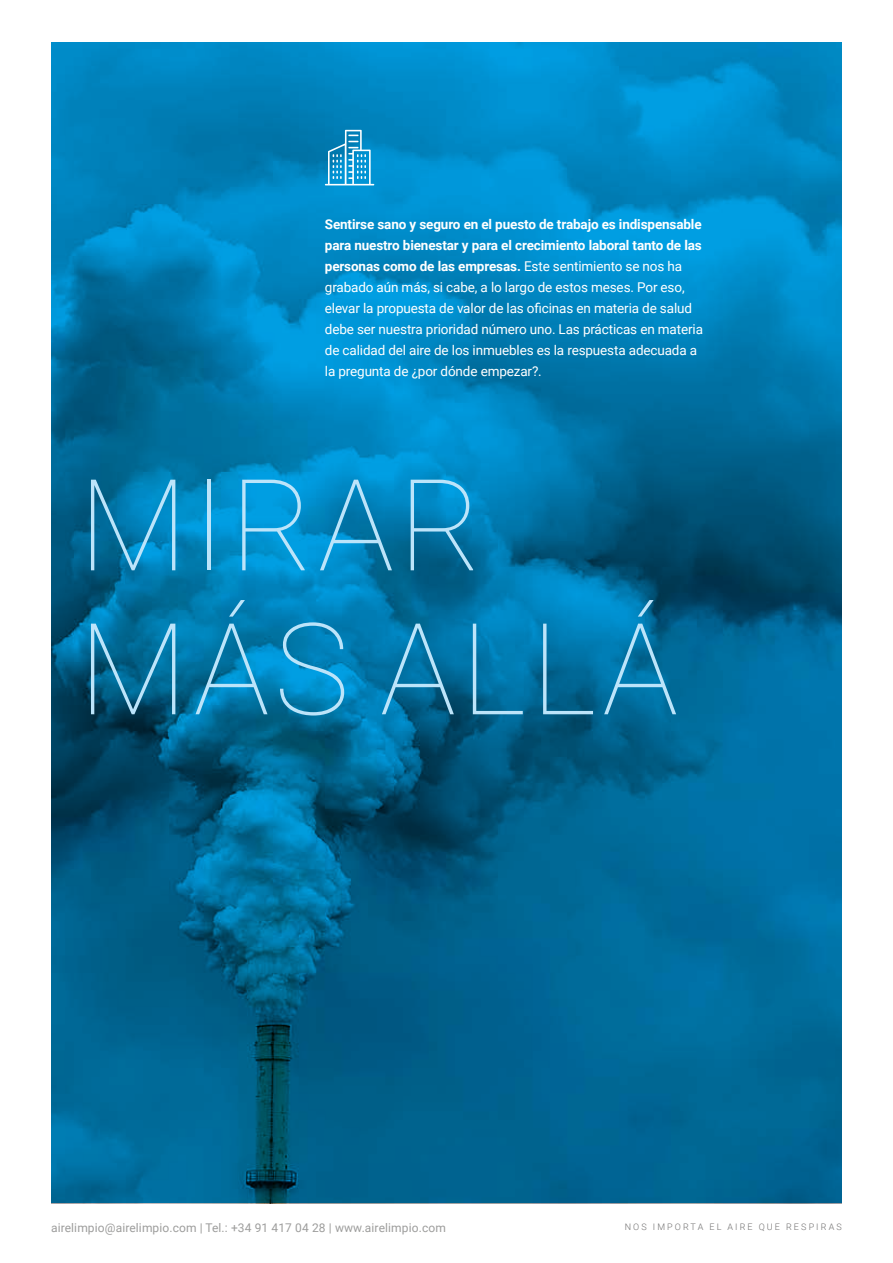
<style>
.page{position:relative;width:893px;height:1263px;background:#fff}
.page>*{position:absolute;margin:0;border:0;box-sizing:border-box;transform-origin:0 0}
.t1{font:100 127.5px/144px "Roboto";letter-spacing:.035em;color:#bce4fa}
.t2{font:13.5px/21px "Roboto";letter-spacing:-.01em;color:#fff}
.t3{font:12px "Roboto";letter-spacing:.01em;color:#9d9d9c}
.t4{font:300 9px "Roboto";letter-spacing:.235em;color:#706f6f}
.s1{font-weight:700}
</style>
<div class="page">
<img style="left:51px;top:43px;width:791px;height:1160px">
<svg style="left:325px;top:130px;width:49px;height:55px;background:#39a2d0"></svg>
<p class="t2" style="left:325px;top:213px;width:380px"><span class="s1">Sentirse sano y seguro en el puesto de trabajo es indispensable para nuestro bienestar y para el crecimiento laboral tanto de las personas como de las empresas.</span> Este sentimiento se nos ha grabado aún más, si cabe, a lo largo de estos meses. Por eso, elevar la propuesta de valor de las oficinas en materia de salud debe ser nuestra prioridad número uno. Las prácticas en materia de calidad del aire de los inmuebles es la respuesta adecuada a la pregunta de ¿por dónde empezar?.</p>
<h1 class="t1" style="left:79px;top:448px;width:601px">MIRAR<br>MÁS ALLÁ</h1>
<p class="t3" style="left:51px;top:1219px;width:396px">airelimpio@airelimpio.com | Tel.: +34 91 417 04 28 | www.airelimpio.com</p>
<p class="t4" style="left:625px;top:1220px;width:218px">NOS IMPORTA EL AIRE QUE RESPIRAS</p>
</div>
